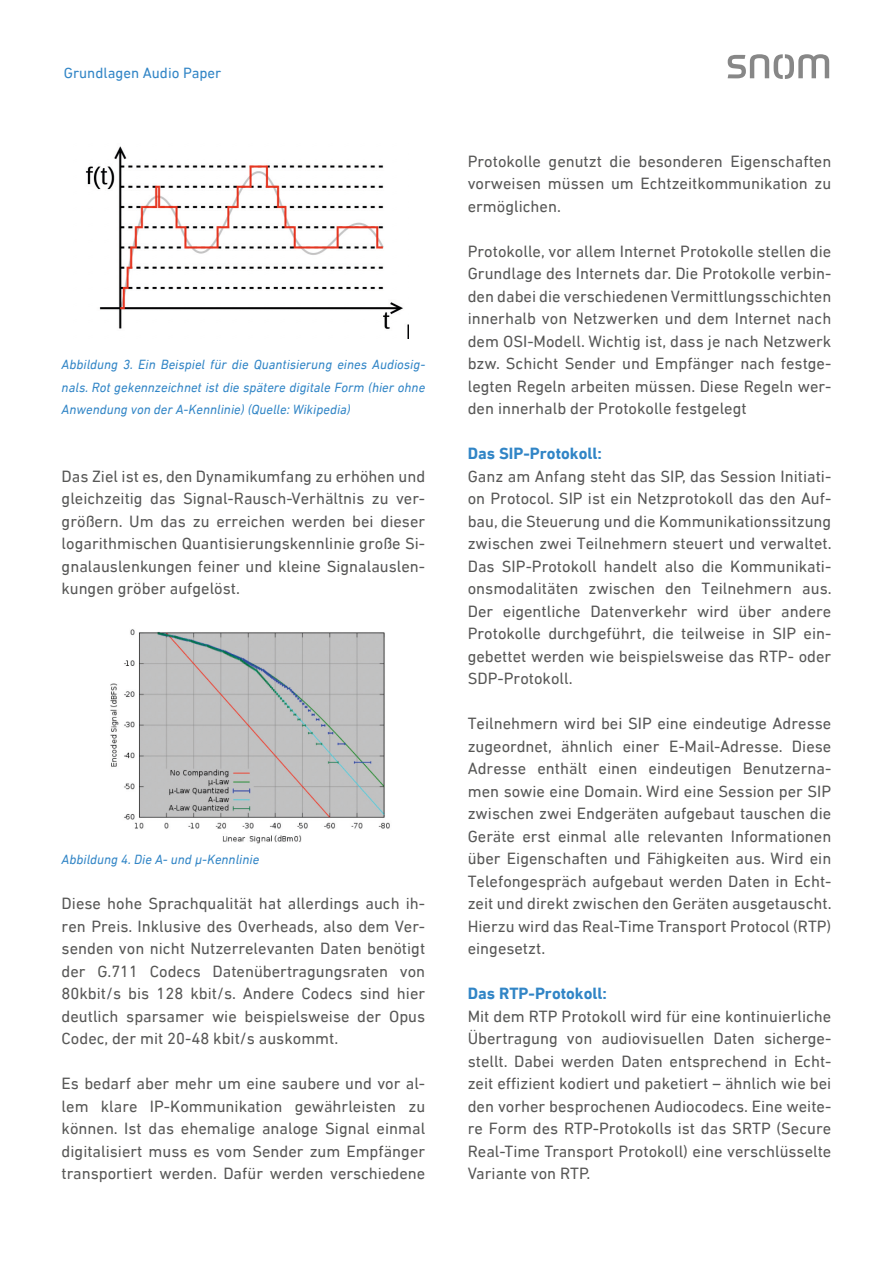
<style>
.page{position:relative;width:893px;height:1263px;background:#fff}
.page>*{position:absolute;margin:0;border:0;box-sizing:border-box;transform-origin:0 0}
.t1{font:16.5px/22.5px "DIN Next LT Pro";color:#575756;text-align:justify}
.t2{font:700 16.5px "DIN Next LT Pro";color:#3185c6}
.t3{font:15px "DIN Next LT Pro";color:#3185c6}
.t4{font:italic 13.5px/22.5px "DIN Next LT Pro";color:#3185c6;text-align:justify}
</style>
<div class="page">
<svg style="left:728px;top:54px;width:101px;height:25px"></svg>
<img style="left:85px;top:146px;width:323px;height:192px">
<img style="left:110px;top:629px;width:280px;height:215px">
<p class="t3" style="left:64px;top:64px;width:159px">Grundlagen Audio Paper</p>
<p class="t4" style="left:62px;top:353px;width:365px">Abbildung 3. Ein Beispiel für die Quantisierung eines Audiosig&shy;nals. Rot gekennzeichnet ist die spätere digitale Form (hier ohne Anwendung von der A-Kennlinie) (Quelle: Wikipedia)</p>
<p class="t1" style="left:62px;top:464px;width:365px">Das Ziel ist es, den Dynamikumfang zu erhöhen und gleichzeitig das Signal-Rausch-Verhältnis zu ver&shy;größern. Um das zu erreichen werden bei dieser logarithmischen Quantisierungskennlinie große Si&shy;gnalauslenkungen feiner und kleine Signalauslen&shy;kungen gröber aufgelöst.</p>
<p class="t4" style="left:62px;top:848px;width:199px">Abbildung 4. Die A- und µ-Kennlinie</p>
<p class="t1" style="left:62px;top:892px;width:365px">Diese hohe Sprachqualität hat allerdings auch ih&shy;ren Preis. Inklusive des Overheads, also dem Ver&shy;senden von nicht Nutzerrelevanten Daten benötigt der G.711 Codecs Datenübertragungsraten von 80kbit/s bis 128 kbit/s. Andere Codecs sind hier deutlich sparsamer wie beispielsweise der Opus Codec, der mit 20-48 kbit/s auskommt.</p>
<p class="t1" style="left:62px;top:1072px;width:365px">Es bedarf aber mehr um eine saubere und vor al&shy;lem klare IP-Kommunikation gewährleisten zu können. Ist das ehemalige analoge Signal einmal digitalisiert muss es vom Sender zum Empfänger transportiert werden. Dafür werden verschiedene</p>
<p class="t1" style="left:468px;top:149px;width:365px">Protokolle genutzt die besonderen Eigenschaften vorweisen müssen um Echtzeitkommunikation zu ermöglichen.</p>
<p class="t1" style="left:468px;top:239px;width:365px">Protokolle, vor allem Internet Protokolle stellen die Grundlage des Internets dar. Die Protokolle verbin&shy;den dabei die verschiedenen Vermittlungsschichten innerhalb von Netzwerken und dem Internet nach dem OSI-Modell. Wichtig ist, dass je nach Netzwerk bzw. Schicht Sender und Empfänger nach festge&shy;legten Regeln arbeiten müssen. Diese Regeln wer&shy;den innerhalb der Protokolle festgelegt</p>
<p class="t2" style="left:468px;top:444px;width:136px">Das SIP-Protokoll:</p>
<p class="t1" style="left:468px;top:465px;width:365px">Ganz am Anfang steht das SIP, das Session Initiati&shy;on Protocol. SIP ist ein Netzprotokoll das den Auf&shy;bau, die Steuerung und die Kommunikationssitzung zwischen zwei Teilnehmern steuert und verwaltet.<br>Das SIP-Protokoll handelt also die Kommunikati&shy;onsmodalitäten zwischen den Teilnehmern aus.<br>Der eigentliche Datenverkehr wird über andere Protokolle durchgeführt, die teilweise in SIP ein&shy;gebettet werden wie beispielsweise das RTP- oder SDP-Protokoll.</p>
<p class="t1" style="left:468px;top:712px;width:365px">Teilnehmern wird bei SIP eine eindeutige Adresse zugeordnet, ähnlich einer E-Mail-Adresse. Diese Adresse enthält einen eindeutigen Benutzerna&shy;men sowie eine Domain. Wird eine Session per SIP zwischen zwei Endgeräten aufgebaut tauschen die Geräte erst einmal alle relevanten Informationen über Eigenschaften und Fähigkeiten aus. Wird ein Telefongespräch aufgebaut werden Daten in Echt&shy;zeit und direkt zwischen den Geräten ausgetauscht.<br>Hierzu wird das Real-Time Transport Protocol (RTP) eingesetzt.</p>
<p class="t2" style="left:468px;top:984px;width:141px">Das RTP-Protokoll:</p>
<p class="t1" style="left:468px;top:1005px;width:365px">Mit dem RTP Protokoll wird für eine kontinuierliche Übertragung von audiovisuellen Daten sicherge&shy;stellt. Dabei werden Daten entsprechend in Echt&shy;zeit effizient kodiert und paketiert – ähnlich wie bei den vorher besprochenen Audiocodecs. Eine weite&shy;re Form des RTP-Protokolls ist das SRTP (Secure Real-Time Transport Protokoll) eine verschlüsselte Variante von RTP.</p>
</div>
